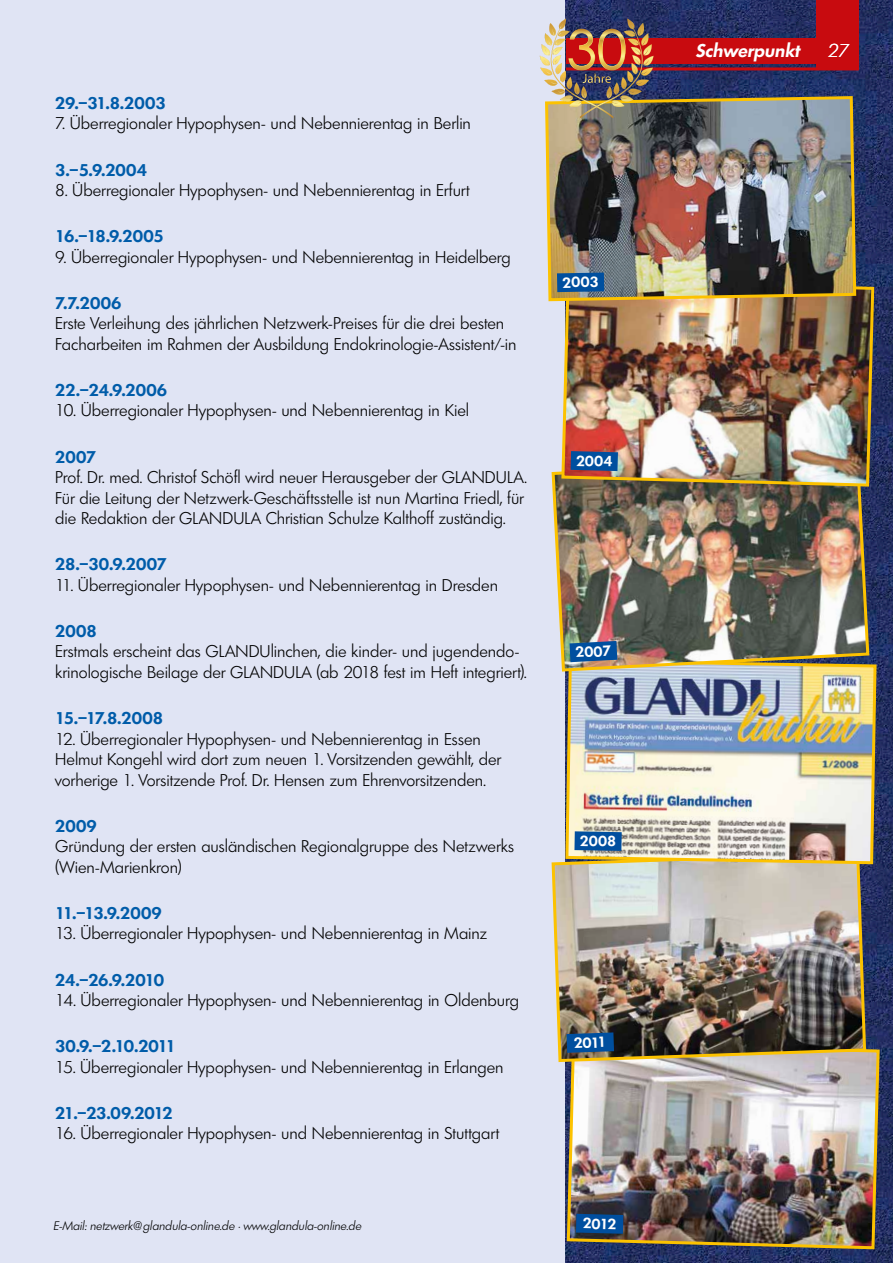
<style>
.page{position:relative;width:893px;height:1263px;background:#e0e4f4}
.page>*{position:absolute;margin:0;border:0;box-sizing:border-box;transform-origin:0 0}
.t1{font:italic 600 18px "Limerick";letter-spacing:.005em;color:#fff}
.t2{font:italic 300 18px "Limerick";color:#fff}
.t3{font:300 16.5px/20.5px "Limerick";color:#000}
.t4{font:600 16.5px "Limerick";letter-spacing:-.005em;color:#005ca9}
.t5{font:600 16.5px "Limerick";letter-spacing:-.045em;color:#005ca9}
.t6{font:600 14.25px "Limerick";color:#fff}
.t7{font:italic 300 12px "Limerick";color:#000}
</style>
<div class="page">
<img style="left:566px;top:0;width:327px;height:1263px">
<div style="left:566px;top:39px;width:251px;height:25px;background:#c80b0f"></div>
<div style="left:816px;top:0;width:43px;height:69px;background:#c80b0f"></div>
<hr style="left:566px;top:67px;width:293px;height:3px;background:#c80b0f">
<img style="left:565px;top:1040px;width:316px;height:211px">
<svg style="left:576px;top:1214px;width:47px;height:20px"></svg>
<img style="left:551px;top:862px;width:317px;height:201px">
<svg style="left:566px;top:1032px;width:48px;height:21px"></svg>
<img style="left:564px;top:658px;width:314px;height:208px">
<svg style="left:574px;top:831px;width:48px;height:20px"></svg>
<img style="left:551px;top:471px;width:320px;height:202px">
<svg style="left:569px;top:641px;width:48px;height:21px"></svg>
<img style="left:560px;top:277px;width:316px;height:211px">
<svg style="left:571px;top:451px;width:47px;height:20px"></svg>
<img style="left:545px;top:95px;width:313px;height:208px">
<svg style="left:557px;top:273px;width:47px;height:19px"></svg>
<img style="left:540px;top:19px;width:114px;height:99px">
<p class="t4" style="left:55px;top:92px;width:112px">29.–31.8.2003</p>
<p class="t3" style="left:55px;top:113px;width:417px">7. Überregionaler Hypophysen- und Nebennierentag in Berlin</p>
<p class="t4" style="left:55px;top:159px;width:93px">3.–5.9.2004</p>
<p class="t3" style="left:55px;top:180px;width:416px">8. Überregionaler Hypophysen- und Nebennierentag in Erfurt</p>
<p class="t4" style="left:55px;top:226px;width:110px">16.–18.9.2005</p>
<p class="t3" style="left:55px;top:247px;width:457px">9. Überregionaler Hypophysen- und Nebennierentag in Heidelberg</p>
<p class="t4" style="left:55px;top:292px;width:68px">7.7.2006</p>
<p class="t3" style="left:55px;top:313px;width:463px">Erste Verleihung des jährlichen Netzwerk-Preises für die drei besten<br>Facharbeiten im Rahmen der Ausbildung Endokrinologie-Assistent/-in</p>
<p class="t4" style="left:55px;top:379px;width:113px">22.–24.9.2006</p>
<p class="t3" style="left:55px;top:400px;width:415px">10. Überregionaler Hypophysen- und Nebennierentag in Kiel</p>
<p class="t4" style="left:55px;top:446px;width:43px">2007</p>
<p class="t3" style="left:55px;top:467px;width:473px">Prof. Dr. med. Christof Schöfl wird neuer Herausgeber der GLANDULA.<br>Für die Leitung der Netzwerk-Geschäftsstelle ist nun Martina Friedl, für die Redaktion der GLANDULA Christian Schulze Kalthoff zuständig.</p>
<p class="t4" style="left:55px;top:554px;width:113px">28.–30.9.2007</p>
<p class="t3" style="left:55px;top:575px;width:444px">11. Überregionaler Hypophysen- und Nebennierentag in Dresden</p>
<p class="t4" style="left:55px;top:620px;width:43px">2008</p>
<p class="t3" style="left:55px;top:641px;width:473px">Erstmals erscheint das GLANDUlinchen, die kinder- und jugendendo&shy;krinologische Beilage der GLANDULA (ab 2018 fest im Heft integriert).</p>
<p class="t4" style="left:55px;top:707px;width:109px">15.–17.8.2008</p>
<p class="t3" style="left:55px;top:728px;width:447px">12. Überregionaler Hypophysen- und Nebennierentag in Essen<br>Helmut Kongehl wird dort zum neuen 1. Vorsitzenden gewählt, der vorherige 1. Vorsitzende Prof. Dr. Hensen zum Ehrenvorsitzenden.</p>
<p class="t4" style="left:55px;top:815px;width:43px">2009</p>
<p class="t3" style="left:55px;top:836px;width:460px">Gründung der ersten ausländischen Regionalgruppe des Netzwerks (Wien-Marienkron)</p>
<p class="t4" style="left:55px;top:902px;width:108px">11.–13.9.2009</p>
<p class="t3" style="left:55px;top:923px;width:433px">13. Überregionaler Hypophysen- und Nebennierentag in Mainz</p>
<p class="t4" style="left:55px;top:969px;width:110px">24.–26.9.2010</p>
<p class="t3" style="left:55px;top:990px;width:465px">14. Überregionaler Hypophysen- und Nebennierentag in Oldenburg</p>
<p class="t4" style="left:55px;top:1035px;width:122px">30.9.–2.10.2011</p>
<p class="t3" style="left:55px;top:1056px;width:450px">15. Überregionaler Hypophysen- und Nebennierentag in Erlangen</p>
<p class="t5" style="left:55px;top:1102px;width:119px">21.–23.09.2012</p>
<p class="t3" style="left:55px;top:1123px;width:445px">16. Überregionaler Hypophysen- und Nebennierentag in Stuttgart</p>
<p class="t7" style="left:53px;top:1218px;width:310px">E-Mail: netzwerk@glandula-online.de · www.glandula-online.de</p>
<p class="t6" style="left:562px;top:273px;width:38px;rotate:-1deg">2003</p>
<p class="t6" style="left:576px;top:451px;width:38px;rotate:2deg">2004</p>
<p class="t6" style="left:575px;top:643px;width:37px;rotate:-3deg">2007</p>
<p class="t6" style="left:580px;top:831px;width:38px;rotate:1deg">2008</p>
<p class="t6" style="left:573px;top:1034px;width:34px;rotate:-2deg">2011</p>
<p class="t6" style="left:583px;top:1214px;width:35px;rotate:2deg">2012</p>
<p class="t1" style="left:696px;top:39px;width:105px">Schwerpunkt</p>
<p class="t2" style="left:827px;top:39px;width:23px">27</p>
</div>
